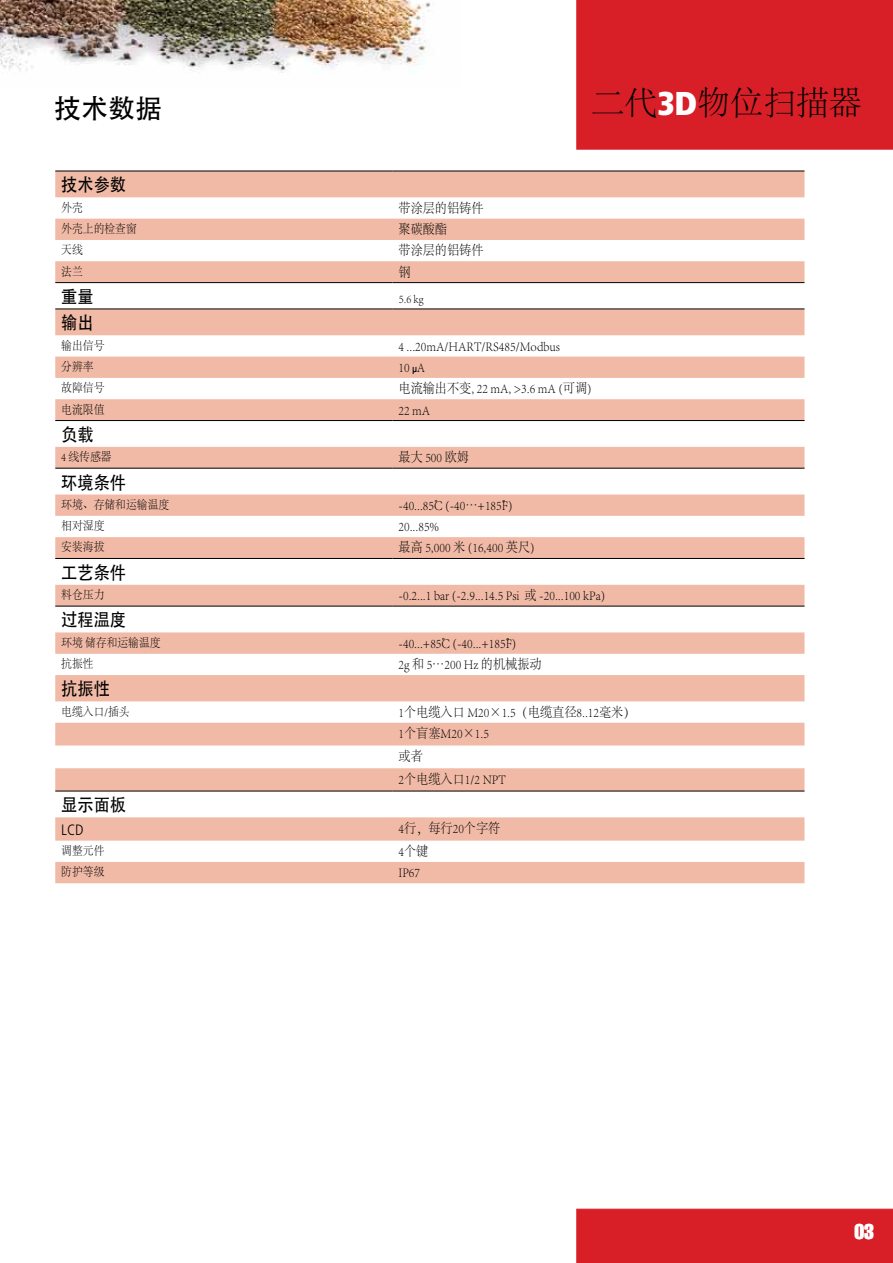
<style>
.page{position:relative;width:893px;height:1263px;background:#fff}
.page>*{position:absolute;margin:0;border:0;box-sizing:border-box;transform-origin:0 0}
.t1{font:300 33px "Adobe Song Std";color:#000}
.t2{font:27px "ST Heiti";color:#000}
.t3{font:21px "Helvetica LT Std Comp";color:#fff}
.t4{font:18px "ST Heiti";color:#000;scale:.9 1}
.t5{font:300 condensed 15px "Frutiger LT Std";color:#000}
.t6{font:300 13.5px/21.3px "Adobe Song Std";color:#000;scale:.9 1}
.t7{font:300 12px "Adobe Song Std";color:#000;scale:.9 1}
.s1{font-family:"Frutiger LT Std";font-weight:900;font-stretch:condensed;color:#fff}
.s2{font-family:"Win Soft Pro";font-weight:500}
</style>
<div class="page">
<img style="left:0;top:0;width:434px;height:73px">
<div style="left:577px;top:0;width:316px;height:149px;background:#d81f27"></div>
<div style="left:577px;top:1209px;width:316px;height:54px;background:#d81f27"></div>
<svg style="left:55px;top:172px;width:749px;height:711px;fill:#f1baa6"></svg>
<div style="left:55px;top:283px;width:749px;height:26px;background:#fff"></div>
<hr style="left:55px;top:171px;width:337px;height:1px;background:#000">
<hr style="left:392px;top:171px;width:412px;height:1px;background:#000">
<hr style="left:55px;top:282px;width:337px;height:1px;background:#000">
<hr style="left:392px;top:282px;width:412px;height:1px;background:#000">
<hr style="left:55px;top:420px;width:337px;height:1px;background:#000">
<hr style="left:392px;top:420px;width:412px;height:1px;background:#000">
<hr style="left:55px;top:468px;width:337px;height:1px;background:#000">
<hr style="left:392px;top:468px;width:412px;height:1px;background:#000">
<hr style="left:55px;top:558px;width:337px;height:1px;background:#000">
<hr style="left:392px;top:558px;width:412px;height:1px;background:#000">
<hr style="left:55px;top:606px;width:337px;height:1px;background:#000">
<hr style="left:392px;top:606px;width:412px;height:1px;background:#000">
<hr style="left:55px;top:791px;width:337px;height:1px;background:#000">
<hr style="left:392px;top:791px;width:412px;height:1px;background:#000">
<hr style="left:55px;top:309px;width:337px;height:1px;background:#000">
<hr style="left:392px;top:309px;width:412px;height:1px;background:#000">
<h2 class="t2" style="left:54px;top:95px;width:109px">技术数据</h2>
<h1 class="t1" style="left:591px;top:85px;width:272px">二代<span class="s1">3D</span>物位扫描器</h1>
<h3 class="t4" style="left:61px;top:176px;width:73px">技术参数</h3>
<p class="t7" style="left:61px;top:201px;width:25px">外壳</p>
<p class="t6" style="left:398px;top:198px;width:96px">带涂层的铝铸件</p>
<p class="t7" style="left:61px;top:222px;width:86px">外壳上的检查窗</p>
<p class="t6" style="left:398px;top:219px;width:55px">聚碳酸酯</p>
<p class="t7" style="left:61px;top:243px;width:25px">天线</p>
<p class="t6" style="left:398px;top:240px;width:96px">带涂层的铝铸件</p>
<p class="t7" style="left:61px;top:265px;width:25px">法兰</p>
<p class="t6" style="left:398px;top:262px;width:15px">钢</p>
<h3 class="t4" style="left:61px;top:287px;width:37px">重量</h3>
<p class="t7" style="left:399px;top:292px;width:29px">5.6 kg</p>
<h3 class="t4" style="left:61px;top:314px;width:37px">输出</h3>
<p class="t7" style="left:61px;top:339px;width:49px">输出信号</p>
<p class="t6" style="left:398px;top:335px;width:181px">4 ...20mA/HART/RS485/Modbus</p>
<p class="t7" style="left:61px;top:360px;width:38px">分辨率</p>
<p class="t6" style="left:398px;top:357px;width:31px">10 <span class="s2">µ</span>A</p>
<p class="t7" style="left:61px;top:381px;width:49px">故障信号</p>
<p class="t6" style="left:398px;top:378px;width:216px">电流输出不变, 22 mA, &gt;3.6 mA (可调)</p>
<p class="t7" style="left:61px;top:403px;width:49px">电流限值</p>
<p class="t6" style="left:398px;top:399px;width:37px">22 mA</p>
<h3 class="t4" style="left:61px;top:425px;width:37px">负载</h3>
<p class="t7" style="left:61px;top:450px;width:58px">4 线传感器</p>
<p class="t6" style="left:398px;top:447px;width:80px">最大 500 欧姆</p>
<h3 class="t4" style="left:61px;top:473px;width:73px">环境条件</h3>
<p class="t7" style="left:61px;top:498px;width:121px">环境、存储和运输温度</p>
<p class="t6" style="left:398px;top:495px;width:128px">-40...85<span class="s2">˚</span>C (-40…+185<span class="s2">˚</span>F)</p>
<p class="t7" style="left:61px;top:519px;width:49px">相对湿度</p>
<p class="t6" style="left:398px;top:516px;width:47px">20...85%</p>
<p class="t7" style="left:61px;top:541px;width:49px">安装海拔</p>
<p class="t6" style="left:398px;top:537px;width:153px">最高 5,000 米 (16,400 英尺)</p>
<h3 class="t4" style="left:61px;top:563px;width:73px">工艺条件</h3>
<p class="t7" style="left:61px;top:588px;width:49px">料仓压力</p>
<p class="t6" style="left:398px;top:585px;width:231px">-0.2...1 bar (-2.9...14.5 Psi 或 -20...100 kPa)</p>
<h3 class="t4" style="left:61px;top:611px;width:73px">过程温度</h3>
<p class="t7" style="left:61px;top:636px;width:112px">环境 储存和运输温度</p>
<p class="t6" style="left:398px;top:633px;width:133px">-40...+85<span class="s2">˚</span>C (-40...+185<span class="s2">˚</span>F)</p>
<p class="t7" style="left:61px;top:657px;width:38px">抗振性</p>
<p class="t6" style="left:398px;top:654px;width:161px">2g 和 5…200 Hz 的机械振动</p>
<h3 class="t4" style="left:61px;top:680px;width:56px">抗振性</h3>
<p class="t7" style="left:61px;top:705px;width:78px">电缆入口/插头</p>
<p class="t6" style="left:398px;top:702px;width:265px">1个电缆入口 M20×1.5（电缆直径8..12毫米）<br>1个盲塞M20×1.5</p>
<p class="t6" style="left:398px;top:745px;width:121px;line-height:22.8px">或者<br>2个电缆入口1/2 NPT</p>
<h3 class="t4" style="left:61px;top:796px;width:73px">显示面板</h3>
<p class="t5" style="left:61px;top:821px;width:24px">LCD</p>
<p class="t6" style="left:398px;top:818px;width:115px">4行，每行20个字符</p>
<p class="t7" style="left:61px;top:844px;width:49px">调整元件</p>
<p class="t6" style="left:398px;top:841px;width:35px">4个键</p>
<p class="t7" style="left:61px;top:865px;width:49px">防护等级</p>
<p class="t6" style="left:398px;top:862px;width:26px">IP67</p>
<h3 class="t3" style="left:854px;top:1218px;width:21px">03</h3>
</div>
